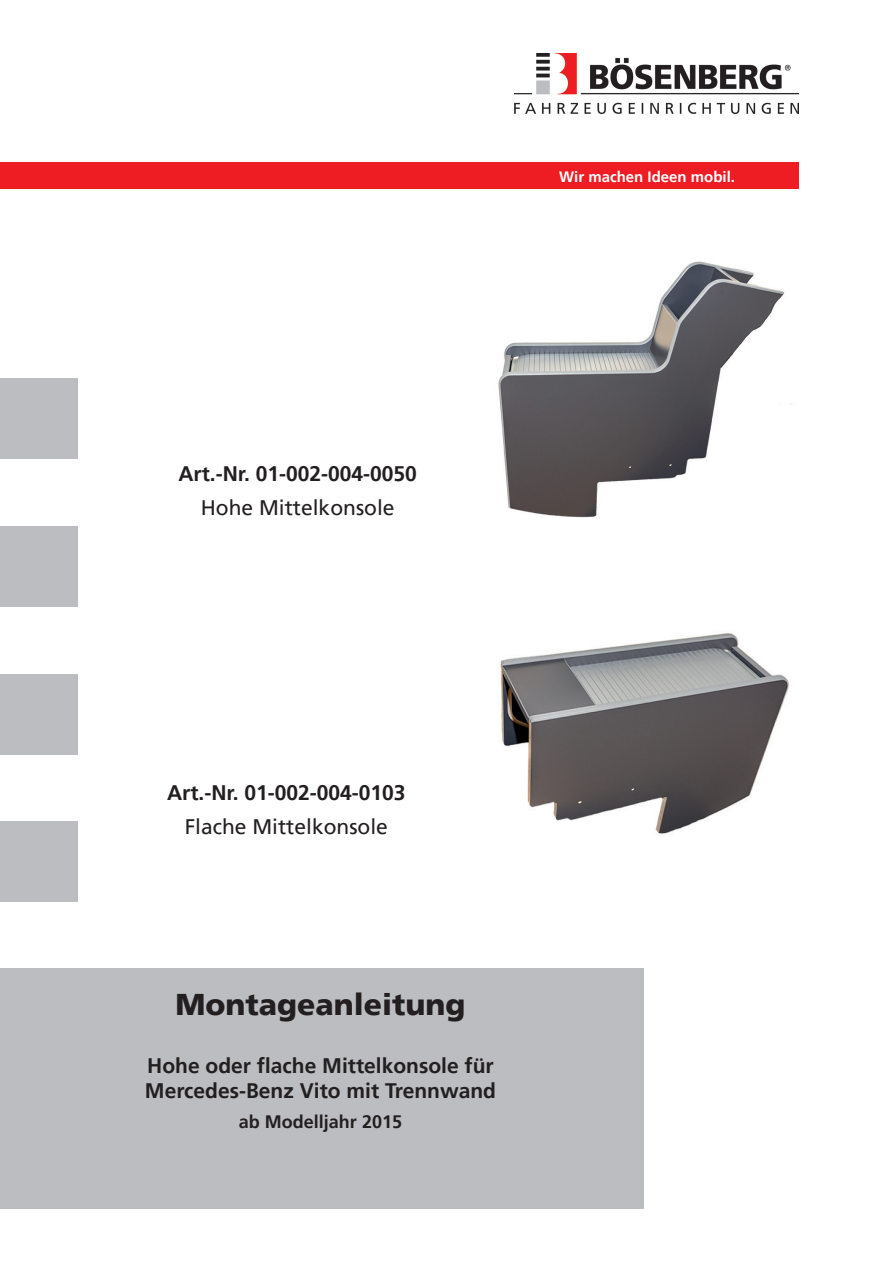
<style>
.page{position:relative;width:893px;height:1263px;background:#fff}
.page>*{position:absolute;margin:0;border:0;box-sizing:border-box;transform-origin:0 0}
.t1{font:900 30px "Frutiger LT Pro";color:#231f20}
.t2{font:700 21px/25.2px "Frutiger LT Pro";color:#231f20}
.t3{font:21px "Frutiger LT Pro";color:#231f20}
.t4{font:700 18px "Frutiger LT Pro";color:#231f20}
.t5{font:700 15px "Frutiger LT Pro";color:#fff}
</style>
<div class="page">
<div style="left:0;top:968px;width:643px;height:241px;background:#bcbdc0"></div>
<div style="left:0;top:821px;width:77px;height:81px;background:#bcbdc0"></div>
<div style="left:0;top:674px;width:77px;height:81px;background:#bcbdc0"></div>
<div style="left:0;top:526px;width:77px;height:80px;background:#bcbdc0"></div>
<div style="left:0;top:378px;width:77px;height:81px;background:#bcbdc0"></div>
<div style="left:0;top:163px;width:798px;height:26px;background:#ee1d23"></div>
<img style="left:515px;top:54px;width:283px;height:59px">
<img style="left:498px;top:261px;width:294px;height:257px">
<img style="left:500px;top:633px;width:289px;height:201px">
<p class="t5" style="left:559px;top:168px;width:177px">Wir machen Ideen mobil.</p>
<p class="t2" style="left:178px;top:461px;width:240px">Art.-Nr. 01-002-004-0050</p>
<p class="t3" style="left:201px;top:495px;width:195px">Hohe Mittelkonsole</p>
<p class="t2" style="left:167px;top:780px;width:240px">Art.-Nr. 01-002-004-0103</p>
<p class="t3" style="left:185px;top:814px;width:205px">Flache Mittelkonsole</p>
<h1 class="t1" style="left:175px;top:987px;width:292px">Montageanleitung</h1>
<p class="t2" style="left:145px;top:1053px;width:353px">Hohe oder flache Mittelkonsole für<br>Mercedes-Benz Vito mit Trennwand</p>
<p class="t4" style="left:239px;top:1111px;width:165px">ab Modelljahr 2015</p>
</div>
